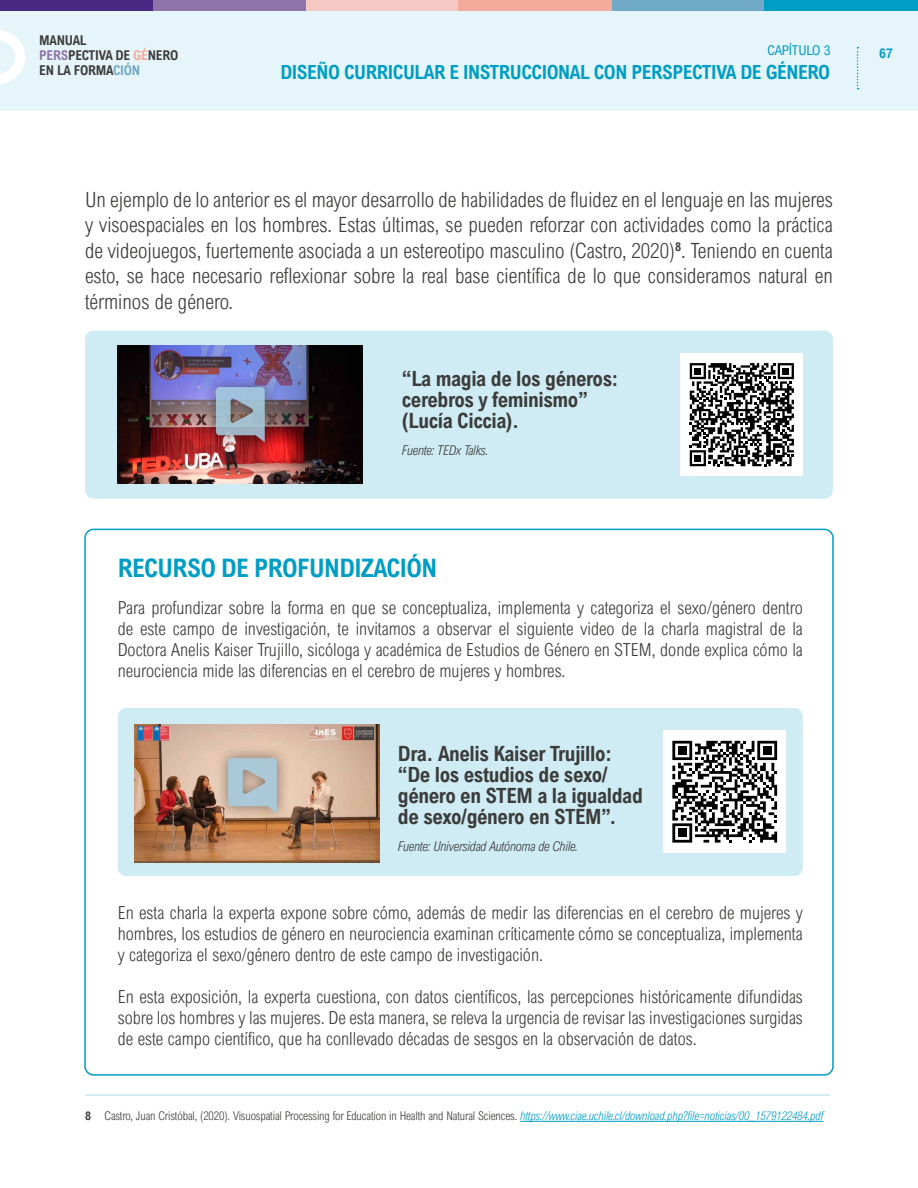
<style>
.page{position:relative;width:918px;height:1188px;background:#fff}
.page>*{position:absolute;margin:0;border:0;box-sizing:border-box;transform-origin:0 0}
.t1{font:700 25.5px "Arial Nova Cond";letter-spacing:-.025em;color:#009dc5}
.t2{font:300 21px/25.5px "Arial Nova Cond";color:#3c3c3b;text-align:justify}
.t3{font:700 21px/21px "Arial Nova Cond";letter-spacing:-.02em;color:#3c3c3b}
.t4{font:700 19.5px "Arial Nova Cond";letter-spacing:-.025em;color:#009dc5}
.t5{font:300 18px/21px "Arial Nova Cond";color:#3c3c3b;text-align:justify}
.t6{font:italic 300 13.5px "Arial Nova Cond";letter-spacing:-.02em;color:#3c3c3b}
.t7{font:700 13.5px/15px "Arial Nova Cond";letter-spacing:-.02em;color:#3c3c3b}
.t8{font:13.5px "Arial Nova Cond";letter-spacing:-.025em;color:#009dc5}
.t9{font:700 13.5px "Arial Nova Cond";color:#009dc5}
.t10{font:300 12px "Arial Nova Cond";letter-spacing:-.01em;color:#3c3c3b}
.s1{color:#8e74a8}
.s2{color:#f4ab9b}
.s3{color:#70aac7}
.s4{font-weight:700}
.s5{font-style:italic;color:#009dc5}
</style>
<div class="page">
<div style="left:0;top:0;width:918px;height:111px;background:#e6f5f9"></div>
<svg style="left:857px;top:47px;width:2px;height:42px"></svg>
<svg style="left:0;top:30px;width:25px;height:54px"></svg>
<div style="left:305px;top:0;width:153px;height:10px;background:#f4c8c3"></div>
<div style="left:152px;top:0;width:154px;height:10px;background:#8e74a8"></div>
<div style="left:611px;top:0;width:154px;height:10px;background:#70aac7"></div>
<div style="left:458px;top:0;width:154px;height:10px;background:#f4ab9b"></div>
<div style="left:765px;top:0;width:153px;height:10px;background:#009dc5"></div>
<div style="left:0;top:0;width:152px;height:10px;background:#472781"></div>
<div style="left:85px;top:331px;width:748px;height:168px;background:#cfecf4;border-radius:9px"></div>
<div style="left:118px;top:708px;width:685px;height:168px;background:#cfecf4;border-radius:9px"></div>
<img style="left:118px;top:346px;width:245px;height:138px">
<img style="left:134px;top:724px;width:245px;height:138px">
<div style="left:681px;top:354px;width:122px;height:122px;background:#fff"></div>
<svg style="left:690px;top:363px;width:104px;height:103px"></svg>
<div style="left:694px;top:455px;width:7px;height:7px;background:#000"></div>
<div style="left:664px;top:731px;width:122px;height:122px;background:#fff"></div>
<svg style="left:672px;top:741px;width:105px;height:102px"></svg>
<div style="left:678px;top:829px;width:9px;height:8px;background:#000"></div>
<hr style="left:520px;top:1121px;width:303px;height:1px;background:#009dc5">
<hr style="left:85px;top:1094px;width:745px;height:2px;background:#b0e1ed">
<div style="left:202px;top:373px;width:77px;height:81px;background:#000;opacity:.52"></div>
<svg style="left:216px;top:387px;width:49px;height:55px;background:#99a3b2"></svg>
<div style="left:214px;top:744px;width:77px;height:81px;background:#000;opacity:.52"></div>
<svg style="left:228px;top:758px;width:49px;height:55px;background:#afc0c6"></svg>
<p class="t7" style="left:39px;top:33px;width:141px">MANUAL<br><span class="s1">PERS</span>PECTIVA DE <span class="s2">GÉ</span>NERO<br>EN LA FORMA<span class="s3">CIÓN</span></p>
<p class="t8" style="left:768px;top:42px;width:64px">CAPÍTULO 3</p>
<p class="t9" style="left:879px;top:44px;width:15px">67</p>
<p class="t4" style="left:280px;top:60px;width:551px">DISEÑO CURRICULAR E INSTRUCCIONAL CON PERSPECTIVA DE GÉNERO</p>
<p class="t2" style="left:85px;top:186px;width:749px">Un ejemplo de lo anterior es el mayor desarrollo de habilidades de fluidez en el lenguaje en las mujeres y visoespaciales en los hombres. Estas últimas, se pueden reforzar con actividades como la práctica de videojuegos, fuertemente asociada a un estereotipo masculino (Castro, 2020)<sup>8</sup>. Teniendo en cuenta esto, se hace necesario reflexionar sobre la real base científica de lo que consideramos natural en términos de género.</p>
<p class="t3" style="left:402px;top:368px;width:218px">“La magia de los géneros: cerebros y feminismo” (Lucía Ciccia).</p>
<p class="t6" style="left:402px;top:442px;width:88px">Fuente: TEDx Talks.</p>
<h1 class="t1" style="left:118px;top:552px;width:321px">RECURSO DE PROFUNDIZACIÓN</h1>
<p class="t5" style="left:118px;top:596px;width:687px">Para profundizar sobre la forma en que se conceptualiza, implementa y categoriza el sexo/género dentro de este campo de investigación, te invitamos a observar el siguiente video de la charla magistral de la Doctora Anelis Kaiser Trujillo, sicóloga y académica de Estudios de Género en STEM, donde explica cómo la neurociencia mide las diferencias en el cerebro de mujeres y hombres.</p>
<p class="t3" style="left:398px;top:743px;width:246px">Dra. Anelis Kaiser Trujillo: “De los estudios de sexo/ género en STEM a la igualdad de sexo/género en STEM”.</p>
<p class="t6" style="left:398px;top:838px;width:182px">Fuente: Universidad Autónoma de Chile.</p>
<p class="t5" style="left:118px;top:902px;width:687px">En esta charla la experta expone sobre cómo, además de medir las diferencias en el cerebro de mujeres y hombres, los estudios de género en neurociencia examinan críticamente cómo se conceptualiza, implementa y categoriza el sexo/género dentro de este campo de investigación.</p>
<p class="t5" style="left:118px;top:986px;width:687px">En esta exposición, la experta cuestiona, con datos científicos, las percepciones históricamente difundidas sobre los hombres y las mujeres. De esta manera, se releva la urgencia de revisar las investigaciones surgidas de este campo científico, que ha conllevado décadas de sesgos en la observación de datos.</p>
<p class="t10" style="left:85px;top:1108px;width:740px"><span class="s4">8</span> Castro, Juan Cristóbal, (2020). Visuospatial Processing for Education in Health and Natural Sciences. <span class="s5">https://www.ciae.uchile.cl/download.php?file=noticias/00_1579122484.pdf</span></p>
</div>
